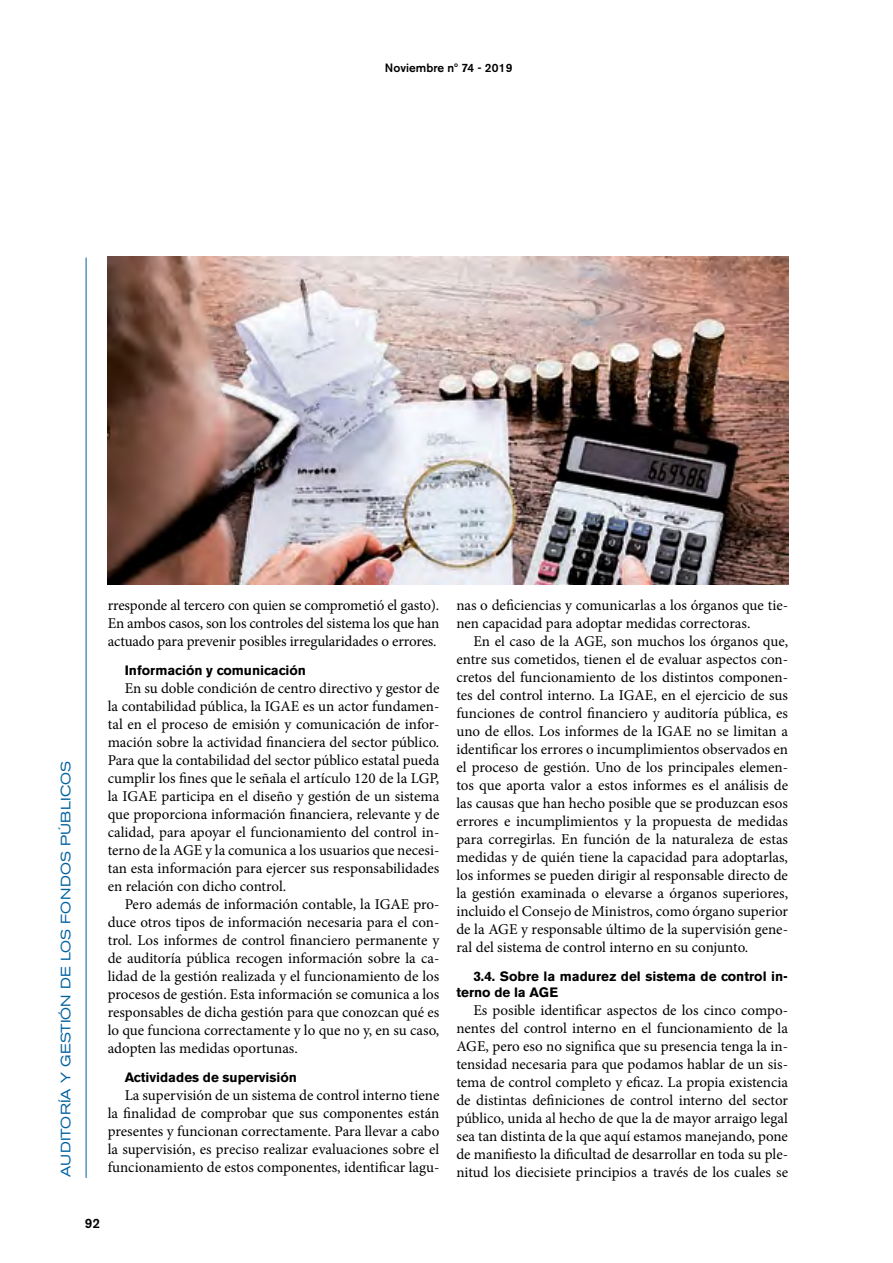
<style>
.page{position:relative;width:893px;height:1263px;background:#fff}
.page>*{position:absolute;margin:0;border:0;box-sizing:border-box;transform-origin:0 0}
.t1{font:15px/18px "Minion Pro";color:#000;text-align:justify}
.t2{font:700 13.5px/16.2px "Akzidenz Grotesk BE";color:#000}
.t3{font:expanded 13.5px "Akzidenz Grotesk BE";letter-spacing:.02em;color:#0061a1}
.t4{font:500 13.5px "Akzidenz Grotesk BE";color:#000}
.t5{font:500 12px "Akzidenz Grotesk BE";color:#000}
</style>
<div class="page">
<hr style="left:86px;top:258px;width:1px;height:920px;background:#0061a1">
<img style="left:108px;top:257px;width:680px;height:328px">
<p class="t5" style="left:385px;top:61px;width:129px">Noviembre nº 74 - 2019</p>
<p class="t3" style="left:58px;top:1177px;width:418px;rotate:-90deg">AUDITORÍA Y GESTIÓN DE LOS FONDOS PÚBLICOS</p>
<p class="t1" style="left:108px;top:596px;width:333px">rresponde al tercero con quien se comprometió el gasto).<br>En ambos casos, son los controles del sistema los que han actuado para prevenir posibles irregularidades o errores.</p>
<p class="t2" style="left:125px;top:662px;width:183px">Información y comunicación</p>
<p class="t1" style="left:108px;top:679px;width:333px;text-indent:17px">En su doble condición de centro directivo y gestor de la contabilidad pública, la IGAE es un actor fundamen&shy;tal en el proceso de emisión y comunicación de infor&shy;mación sobre la actividad financiera del sector público.<br>Para que la contabilidad del sector público estatal pueda cumplir los fines que le señala el artículo 120 de la LGP, la IGAE participa en el diseño y gestión de un sistema que proporciona información financiera, relevante y de calidad, para apoyar el funcionamiento del control in&shy;terno de la AGE y la comunica a los usuarios que necesi&shy;tan esta información para ejercer sus responsabilidades en relación con dicho control.</p>
<p class="t1" style="left:108px;top:895px;width:333px;text-indent:17px">Pero además de información contable, la IGAE pro&shy;duce otros tipos de información necesaria para el con&shy;trol. Los informes de control financiero permanente y de auditoría pública recogen información sobre la ca&shy;lidad de la gestión realizada y el funcionamiento de los procesos de gestión. Esta información se comunica a los responsables de dicha gestión para que conozcan qué es lo que funciona correctamente y lo que no y, en su caso, adopten las medidas oportunas.</p>
<p class="t2" style="left:125px;top:1069px;width:174px">Actividades de supervisión</p>
<p class="t1" style="left:108px;top:1086px;width:333px;text-indent:17px">La supervisión de un sistema de control interno tiene la finalidad de comprobar que sus componentes están presentes y funcionan correctamente. Para llevar a cabo la supervisión, es preciso realizar evaluaciones sobre el funcionamiento de estos componentes, identificar lagu-</p>
<p class="t4" style="left:85px;top:1215px;width:17px">92</p>
<p class="t1" style="left:456px;top:596px;width:333px">nas o deficiencias y comunicarlas a los órganos que tie&shy;nen capacidad para adoptar medidas correctoras.</p>
<p class="t1" style="left:456px;top:632px;width:333px;text-indent:17px">En el caso de la AGE, son muchos los órganos que, entre sus cometidos, tienen el de evaluar aspectos con&shy;cretos del funcionamiento de los distintos componen&shy;tes del control interno. La IGAE, en el ejercicio de sus funciones de control financiero y auditoría pública, es uno de ellos. Los informes de la IGAE no se limitan a identificar los errores o incumplimientos observados en el proceso de gestión. Uno de los principales elemen&shy;tos que aporta valor a estos informes es el análisis de las causas que han hecho posible que se produzcan esos errores e incumplimientos y la propuesta de medidas para corregirlas. En función de la naturaleza de estas medidas y de quién tiene la capacidad para adoptarlas, los informes se pueden dirigir al responsable directo de la gestión examinada o elevarse a órganos superiores, incluido el Consejo de Ministros, como órgano superior de la AGE y responsable último de la supervisión gene&shy;ral del sistema de control interno en su conjunto.</p>
<p class="t2" style="left:456px;top:968px;width:333px;text-indent:17px">3.4. Sobre la madurez del sistema de control in&shy;terno de la AGE</p>
<p class="t1" style="left:456px;top:1002px;width:333px;text-indent:17px">Es posible identificar aspectos de los cinco compo&shy;nentes del control interno en el funcionamiento de la AGE, pero eso no significa que su presencia tenga la in&shy;tensidad necesaria para que podamos hablar de un sis&shy;tema de control completo y eficaz. La propia existencia de distintas definiciones de control interno del sector público, unida al hecho de que la de mayor arraigo legal sea tan distinta de la que aquí estamos manejando, pone de manifiesto la dificultad de desarrollar en toda su ple&shy;nitud los diecisiete principios a través de los cuales se</p>
</div>
